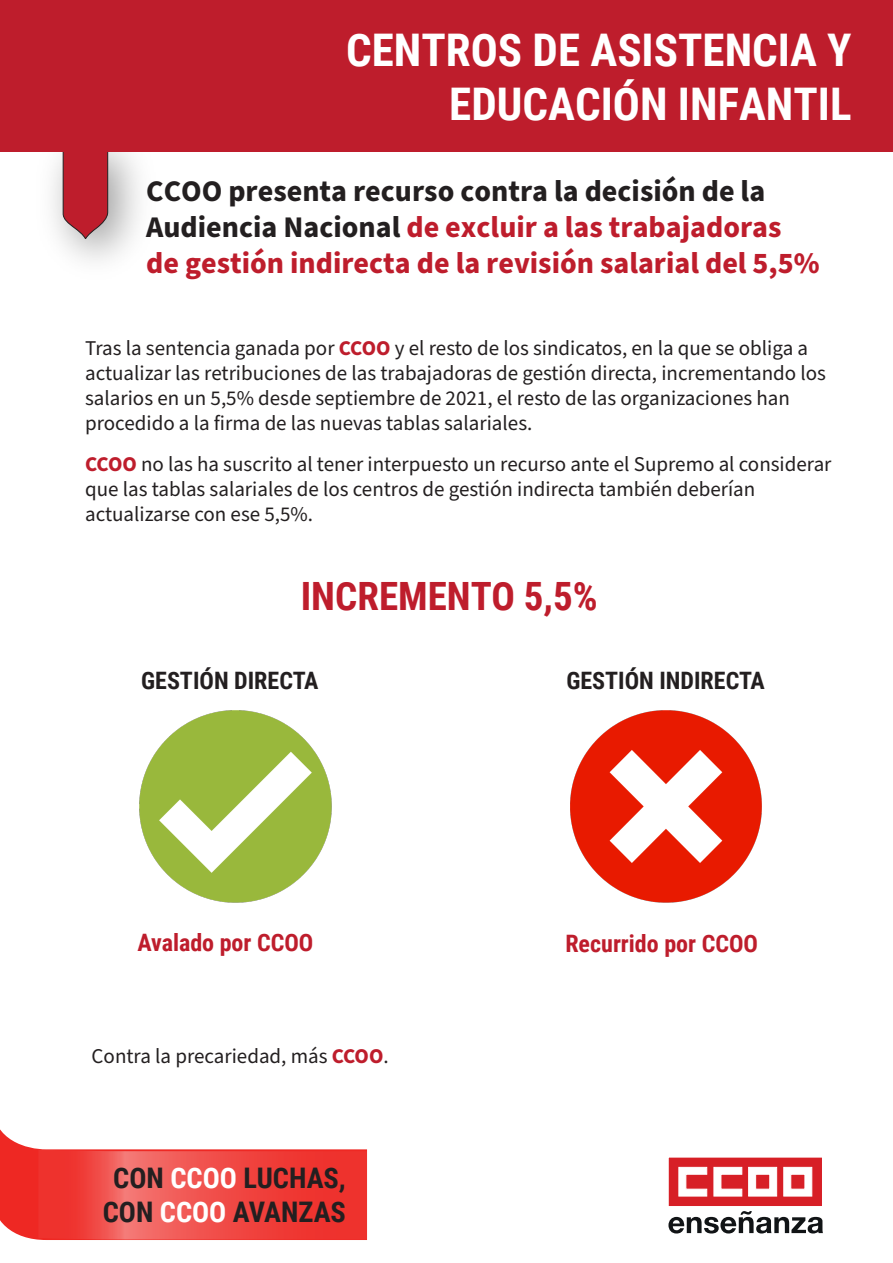
<style>
.page{position:relative;width:893px;height:1263px;background:#fff}
.page>*{position:absolute;margin:0;border:0;box-sizing:border-box;transform-origin:0 0}
.t1{font:700 45px/54px "Roboto Condensed";color:#fff;text-align:right}
.t2{font:700 39px "Roboto Condensed";color:#be1d2c}
.t3{font:700 30px/36px "Source Sans Pro";color:#be1d2c}
.t4{font:700 28.35px/34px "Roboto Condensed";color:#231f20;text-align:center}
.t5{font:700 24px "Roboto Condensed";color:#231f20}
.t6{font:700 24px "Roboto Condensed";color:#be1d2c}
.t7{font:21px/25.2px "Source Sans Pro";color:#231f20}
.s1{color:#231f20}
.s2{font-weight:700;color:#be1d2c}
.s3{color:#fff}
</style>
<div class="page">
<img style="left:139px;top:710px;width:193px;height:193px">
<img style="left:570px;top:710px;width:192px;height:193px">
<img style="left:21px;top:151px;width:148px;height:110px">
<svg style="left:63px;top:151px;width:45px;height:88px"></svg>
<div style="left:0;top:0;width:893px;height:151px;background:#be1d2c"></div>
<svg style="left:0;top:1129px;width:367px;height:111px"></svg>
<svg style="left:38px;top:1149px;width:329px;height:90px"></svg>
<div style="left:668px;top:1156px;width:155px;height:51px;background:#d71f26"></div>
<div style="left:667px;top:1155px;width:157px;height:53px;border:2px solid #fff"></div>
<svg style="left:678px;top:1166px;width:135px;height:31px"></svg>
<svg style="left:668px;top:1211px;width:155px;height:22px"></svg>
<h1 class="t1" style="left:346px;top:21px;width:507px">CENTROS DE ASISTENCIA Y<br>EDUCACIÓN INFANTIL</h1>
<h3 class="t3" style="left:146px;top:174px;width:675px"><span class="s1">CCOO presenta recurso contra la decisión de la<br>Audiencia Nacional</span> de excluir a las trabajadoras de gestión indirecta de la revisión salarial del 5,5%</h3>
<p class="t7" style="left:85px;top:336px;width:742px">Tras la sentencia ganada por <span class="s2">CCOO</span> y el resto de los sindicatos, en la que se obliga a actualizar las retribuciones de las trabajadoras de gestión directa, incrementando los salarios en un 5,5% desde septiembre de 2021, el resto de las organizaciones han procedido a la firma de las nuevas tablas salariales.</p>
<p class="t7" style="left:85px;top:452px;width:748px"><span class="s2">CCOO</span> no las ha suscrito al tener interpuesto un recurso ante el Supremo al considerar que las tablas salariales de los centros de gestión indirecta también deberían actualizarse con ese 5,5%.</p>
<h2 class="t2" style="left:301px;top:569px;width:299px">INCREMENTO 5,5%</h2>
<p class="t5" style="left:141px;top:663px;width:179px">GESTIÓN DIRECTA</p>
<p class="t6" style="left:137px;top:926px;width:178px">Avalado por CCOO</p>
<p class="t7" style="left:92px;top:1044px;width:299px">Contra la precariedad, más <span class="s2">CCOO</span>.</p>
<h3 class="t4" style="left:103px;top:1160px;width:245px">CON <span class="s3">CCOO</span> LUCHAS,<br>CON <span class="s3">CCOO</span> AVANZAS</h3>
<p class="t5" style="left:566px;top:663px;width:200px">GESTIÓN INDIRECTA</p>
<p class="t6" style="left:565px;top:926px;width:194px">Recurrido por CCOO</p>
</div>
